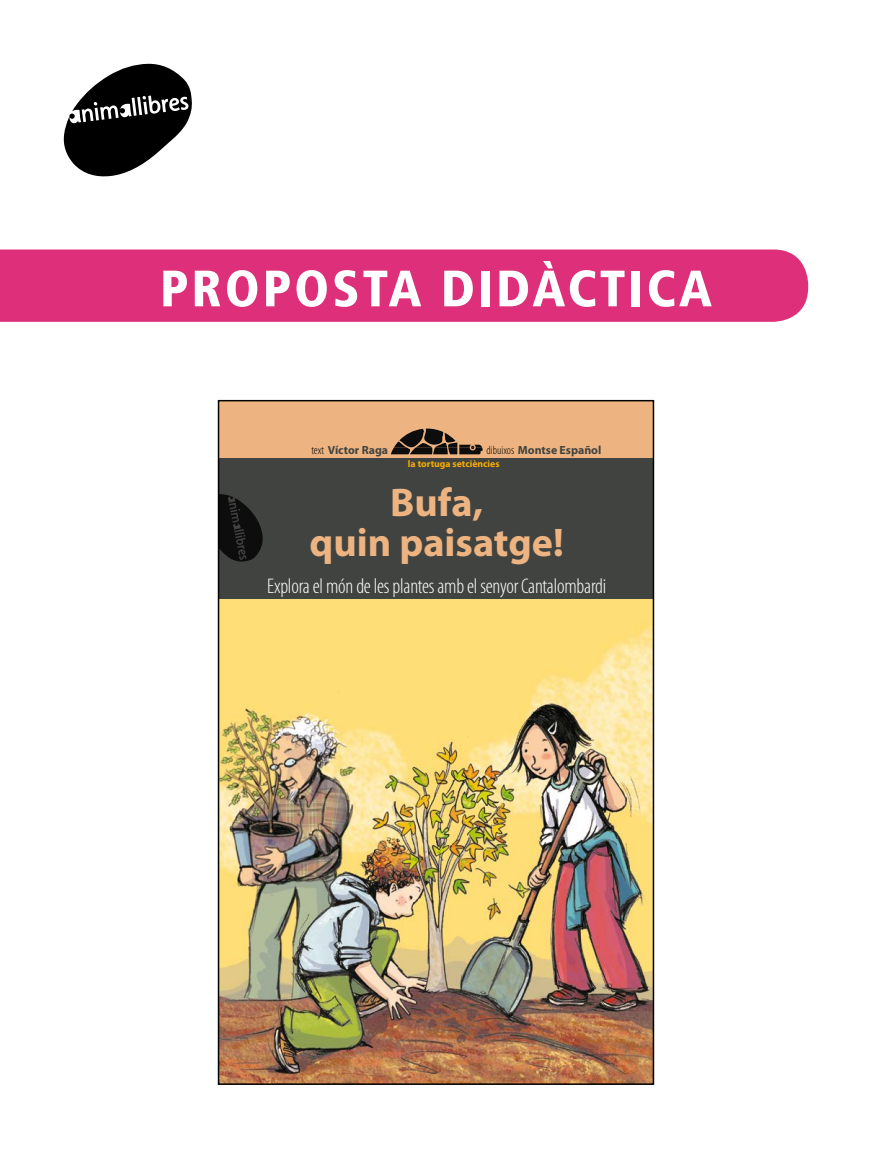
<style>
.page{position:relative;width:872px;height:1170px;background:#fff}
.page>*{position:absolute;margin:0;border:0;box-sizing:border-box;transform-origin:0 0}
.t1{font:900 condensed 51px "Frutiger LT Std";letter-spacing:.06em;color:#fff}
.t2{font:700 40.05px/40px "Myriad Pro";color:#edb481;text-align:center}
.t3{font:300 condensed 21.3px "Myriad Pro";letter-spacing:-.01em;color:#fff}
.t4{font:700 11.85px "Myriad Pro";color:#414340}
.t5{font:700 9.75px "Myriad Pro";color:#f7ac00}
.s1{font-weight:300;font-stretch:condensed;color:#000}
</style>
<div class="page">
<div style="left:0;top:249px;width:808px;height:73px;background:#de307a"></div>
<div style="left:219px;top:458px;width:434px;height:141px;background:#414340"></div>
<div style="left:219px;top:400px;width:434px;height:58px;background:#edb481"></div>
<img style="left:221px;top:599px;width:430px;height:482px">
<svg style="left:221px;top:494px;width:42px;height:68px"></svg>
<svg style="left:391px;top:428px;width:91px;height:26px"></svg>
<div style="left:218px;top:400px;width:436px;height:684px;border:2px solid #000"></div>
<svg style="left:63px;top:63px;width:129px;height:114px"></svg>
<h1 class="t1" style="left:160px;top:258px;width:553px">PROPOSTA DIDÀCTICA</h1>
<p class="t4" style="left:486px;top:442px;width:116px"><span class="s1">dibuixos</span> Montse Español</p>
<h2 class="t2" style="left:309px;top:481px;width:256px">Bufa,<br>quin paisatge!</h2>
<p class="t4" style="left:311px;top:442px;width:78px"><span class="s1">text</span> Víctor Raga</p>
<p class="t5" style="left:408px;top:457px;width:93px">la tortuga setciències</p>
<p class="t3" style="left:267px;top:574px;width:340px">Explora el món de les plantes amb el senyor Cantalombardi</p>
</div>
